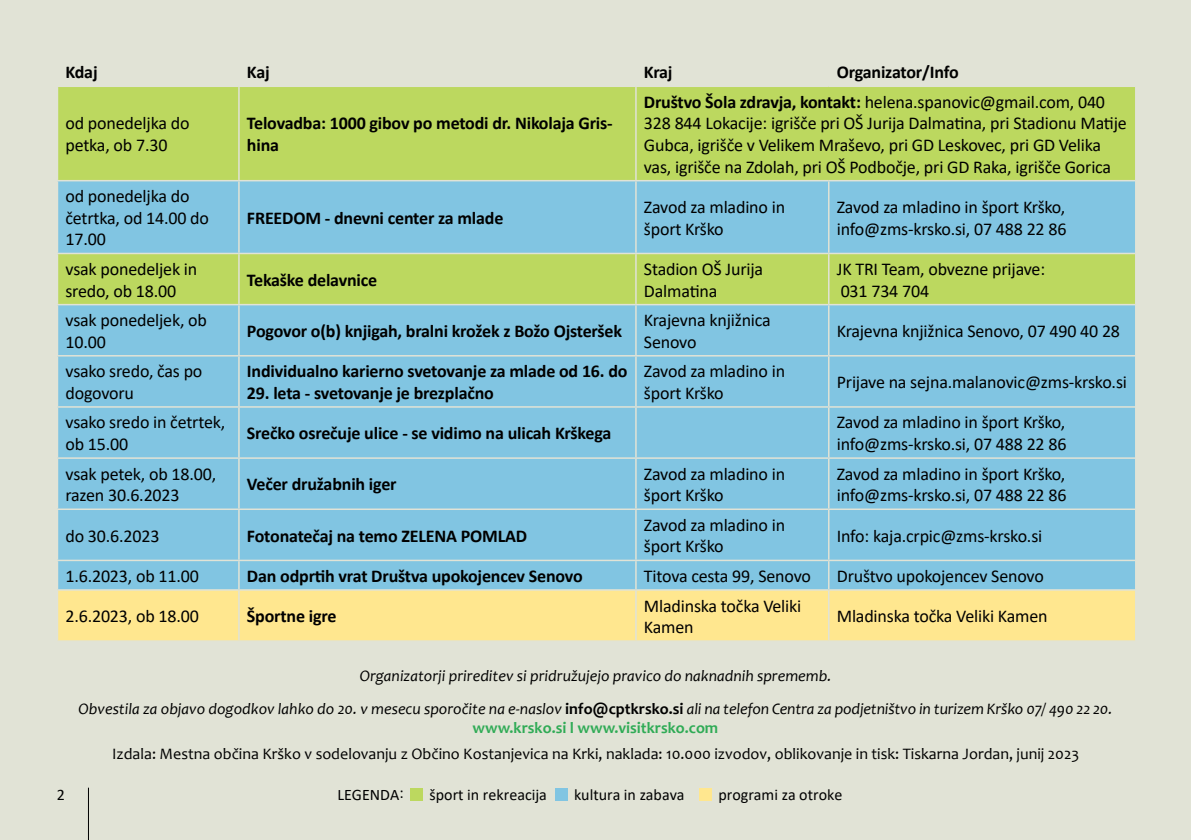
<style>
.page{position:relative;width:1191px;height:840px;background:#fff}
.page>*{position:absolute;margin:0;border:0;box-sizing:border-box;transform-origin:0 0}
.t1{font:18px/21.6px "Calibri";letter-spacing:-.01em;color:#000}
.t2{font:700 18px/21.6px "Calibri";letter-spacing:-.01em;color:#000}
.t3{font:italic 16px/32.6px "Candara";color:#000;text-align:center}
.t4{font:16px "Candara";color:#000}
.t5{font:16px "Calibri";color:#000}
.t6{font:700 16px "Candara";color:#30ab56}
.s1{font-weight:700}
.s2{font-weight:700;font-style:normal}
</style>
<div class="page">
<div style="left:0;top:0;width:1191px;height:839px;background:#e1e3d6"></div>
<div style="left:410px;top:787px;width:12px;height:12px;background:#bcd85f"></div>
<div style="left:555px;top:787px;width:12px;height:12px;background:#81c5e2"></div>
<div style="left:699px;top:787px;width:12px;height:12px;background:#ffe78f"></div>
<hr style="left:88px;top:787px;width:1px;height:52px;background:#000">
<div style="left:58px;top:87px;width:1077px;height:93px;background:#bcd85f"></div>
<svg style="left:58px;top:181px;width:1077px;height:408px;fill:#81c5e2"></svg>
<div style="left:58px;top:590px;width:1077px;height:50px;background:#ffe78f"></div>
<hr style="left:238px;top:87px;width:2px;height:93px;background:#e1e3d6">
<hr style="left:635px;top:87px;width:1px;height:93px;background:#e1e3d6">
<hr style="left:238px;top:181px;width:2px;height:71px;background:#e1e3d6">
<hr style="left:635px;top:181px;width:1px;height:71px;background:#e1e3d6">
<hr style="left:828px;top:181px;width:1px;height:71px;background:#e1e3d6">
<hr style="left:57px;top:252px;width:182px;height:2px;background:#e1e3d6">
<hr style="left:239px;top:252px;width:397px;height:2px;background:#e1e3d6">
<hr style="left:238px;top:254px;width:2px;height:50px;background:#e1e3d6">
<hr style="left:636px;top:252px;width:192px;height:2px;background:#e1e3d6">
<hr style="left:635px;top:254px;width:1px;height:50px;background:#e1e3d6">
<hr style="left:828px;top:252px;width:307px;height:2px;background:#e1e3d6">
<hr style="left:828px;top:254px;width:1px;height:50px;background:#e1e3d6">
<hr style="left:57px;top:304px;width:182px;height:1px;background:#e1e3d6">
<hr style="left:239px;top:304px;width:397px;height:1px;background:#e1e3d6">
<hr style="left:238px;top:305px;width:2px;height:50px;background:#e1e3d6">
<hr style="left:636px;top:304px;width:192px;height:1px;background:#e1e3d6">
<hr style="left:635px;top:305px;width:1px;height:50px;background:#e1e3d6">
<hr style="left:828px;top:304px;width:307px;height:1px;background:#e1e3d6">
<hr style="left:828px;top:305px;width:1px;height:50px;background:#e1e3d6">
<hr style="left:57px;top:355px;width:182px;height:1px;background:#e1e3d6">
<hr style="left:239px;top:355px;width:397px;height:1px;background:#e1e3d6">
<hr style="left:238px;top:356px;width:2px;height:50px;background:#e1e3d6">
<hr style="left:636px;top:355px;width:192px;height:1px;background:#e1e3d6">
<hr style="left:635px;top:356px;width:1px;height:50px;background:#e1e3d6">
<hr style="left:828px;top:355px;width:307px;height:1px;background:#e1e3d6">
<hr style="left:828px;top:356px;width:1px;height:50px;background:#e1e3d6">
<hr style="left:57px;top:406px;width:182px;height:1px;background:#e1e3d6">
<hr style="left:239px;top:406px;width:397px;height:1px;background:#e1e3d6">
<hr style="left:238px;top:407px;width:2px;height:50px;background:#e1e3d6">
<hr style="left:636px;top:406px;width:192px;height:1px;background:#e1e3d6">
<hr style="left:635px;top:407px;width:1px;height:50px;background:#e1e3d6">
<hr style="left:828px;top:406px;width:307px;height:1px;background:#e1e3d6">
<hr style="left:828px;top:407px;width:1px;height:50px;background:#e1e3d6">
<hr style="left:57px;top:457px;width:182px;height:1px;background:#e1e3d6">
<hr style="left:239px;top:457px;width:397px;height:1px;background:#e1e3d6">
<hr style="left:238px;top:458px;width:2px;height:50px;background:#e1e3d6">
<hr style="left:636px;top:457px;width:192px;height:1px;background:#e1e3d6">
<hr style="left:635px;top:458px;width:1px;height:50px;background:#e1e3d6">
<hr style="left:828px;top:457px;width:307px;height:1px;background:#e1e3d6">
<hr style="left:828px;top:458px;width:1px;height:50px;background:#e1e3d6">
<hr style="left:57px;top:508px;width:182px;height:1px;background:#e1e3d6">
<hr style="left:239px;top:508px;width:397px;height:1px;background:#e1e3d6">
<hr style="left:238px;top:509px;width:2px;height:50px;background:#e1e3d6">
<hr style="left:636px;top:508px;width:192px;height:1px;background:#e1e3d6">
<hr style="left:635px;top:509px;width:1px;height:50px;background:#e1e3d6">
<hr style="left:828px;top:508px;width:307px;height:1px;background:#e1e3d6">
<hr style="left:828px;top:509px;width:1px;height:50px;background:#e1e3d6">
<hr style="left:57px;top:559px;width:182px;height:2px;background:#e1e3d6">
<hr style="left:239px;top:559px;width:397px;height:2px;background:#e1e3d6">
<hr style="left:238px;top:561px;width:2px;height:28px;background:#e1e3d6">
<hr style="left:636px;top:559px;width:192px;height:2px;background:#e1e3d6">
<svg style="left:635px;top:561px;width:1px;height:28px"></svg>
<hr style="left:828px;top:559px;width:307px;height:2px;background:#e1e3d6">
<svg style="left:828px;top:561px;width:1px;height:28px"></svg>
<hr style="left:238px;top:590px;width:2px;height:50px;background:#e1e3d6">
<hr style="left:635px;top:590px;width:1px;height:50px;background:#e1e3d6">
<hr style="left:828px;top:590px;width:1px;height:50px;background:#e1e3d6">
<p class="t2" style="left:65px;top:61px;width:34px">Kdaj</p>
<p class="t2" style="left:247px;top:61px;width:24px">Kaj</p>
<p class="t2" style="left:644px;top:61px;width:30px">Kraj</p>
<p class="t2" style="left:836px;top:61px;width:123px">Organizator/Info</p>
<p class="t1" style="left:65px;top:112px;width:125px">od ponedeljka do petka, ob 7.30</p>
<p class="t2" style="left:247px;top:112px;width:367px">Telovadba: 1000 gibov po metodi dr. Nikolaja Gris&shy;hina</p>
<p class="t1" style="left:644px;top:90px;width:484px"><span class="s1">Društvo Šola zdravja, kontakt:</span> helena.spanovic@gmail.com, 040<br>328 844 Lokacije: igrišče pri OŠ Jurija Dalmatina, pri Stadionu Matije Gubca, igrišče v Velikem Mraševo, pri GD Leskovec, pri GD Velika vas, igrišče na Zdolah, pri OŠ Podbočje, pri GD Raka, igrišče Gorica</p>
<p class="t1" style="left:65px;top:185px;width:145px">od ponedeljka do četrtka, od 14.00 do<br>17.00</p>
<p class="t2" style="left:247px;top:207px;width:258px">FREEDOM - dnevni center za mlade</p>
<p class="t1" style="left:644px;top:196px;width:143px">Zavod za mladino in šport Krško</p>
<p class="t1" style="left:836px;top:196px;width:231px">Zavod za mladino in šport Krško, info@zms-krsko.si, 07 488 22 86</p>
<p class="t1" style="left:65px;top:257px;width:133px">vsak ponedeljek in sredo, ob 18.00</p>
<p class="t2" style="left:247px;top:268px;width:132px">Tekaške delavnice</p>
<p class="t1" style="left:644px;top:257px;width:121px">Stadion OŠ Jurija<br>Dalmatina</p>
<p class="t1" style="left:836px;top:257px;width:210px">JK TRI Team, obvezne prijave:<br>031 734 704</p>
<p class="t1" style="left:65px;top:309px;width:143px">vsak ponedeljek, ob<br>10.00</p>
<p class="t2" style="left:247px;top:320px;width:377px">Pogovor o(b) knjigah, bralni krožek z Božo Ojsteršek</p>
<p class="t1" style="left:644px;top:309px;width:128px">Krajevna knjižnica<br>Senovo</p>
<p class="t1" style="left:836px;top:319px;width:285px">Krajevna knjižnica Senovo, 07 490 40 28</p>
<p class="t1" style="left:65px;top:360px;width:138px">vsako sredo, čas po dogovoru</p>
<p class="t2" style="left:247px;top:360px;width:382px">Individualno karierno svetovanje za mlade od 16. do</p>
<p class="t1" style="left:644px;top:360px;width:143px">Zavod za mladino in šport Krško</p>
<p class="t1" style="left:836px;top:370px;width:292px">Prijave na sejna.malanovic@zms-krsko.si</p>
<p class="t2" style="left:247px;top:381px;width:248px">29. leta - svetovanje je brezplačno</p>
<p class="t1" style="left:65px;top:411px;width:161px">vsako sredo in četrtek, ob 15.00</p>
<p class="t2" style="left:247px;top:422px;width:366px">Srečko osrečuje ulice - se vidimo na ulicah Krškega</p>
<p class="t1" style="left:836px;top:411px;width:231px">Zavod za mladino in šport Krško, info@zms-krsko.si, 07 488 22 86</p>
<p class="t1" style="left:65px;top:462px;width:152px">vsak petek, ob 18.00, razen 30.6.2023</p>
<p class="t2" style="left:247px;top:473px;width:151px">Večer družabnih iger</p>
<p class="t1" style="left:644px;top:462px;width:143px">Zavod za mladino in šport Krško</p>
<p class="t1" style="left:836px;top:462px;width:231px">Zavod za mladino in šport Krško, info@zms-krsko.si, 07 488 22 86</p>
<p class="t1" style="left:65px;top:524px;width:95px">do 30.6.2023</p>
<p class="t2" style="left:247px;top:524px;width:282px">Fotonatečaj na temo ZELENA POMLAD</p>
<p class="t1" style="left:644px;top:513px;width:143px">Zavod za mladino in šport Krško</p>
<p class="t1" style="left:836px;top:524px;width:207px">Info: kaja.crpic@zms-krsko.si</p>
<p class="t1" style="left:65px;top:564px;width:135px">1.6.2023, ob 11.00</p>
<p class="t2" style="left:247px;top:564px;width:337px">Dan odprtih vrat Društva upokojencev Senovo</p>
<p class="t1" style="left:644px;top:564px;width:169px">Titova cesta 99, Senovo</p>
<p class="t1" style="left:836px;top:564px;width:209px">Društvo upokojencev Senovo</p>
<p class="t1" style="left:65px;top:604px;width:135px">2.6.2023, ob 18.00</p>
<p class="t2" style="left:247px;top:605px;width:91px">Športne igre</p>
<p class="t1" style="left:644px;top:594px;width:159px">Mladinska točka Veliki<br>Kamen</p>
<p class="t1" style="left:836px;top:604px;width:212px">Mladinska točka Veliki Kamen</p>
<p class="t3" style="left:79px;top:659px;width:1035px">Organizatorji prireditev si pridružujejo pravico do naknadnih sprememb.<br>Obvestila za objavo dogodkov lahko do 20. v mesecu sporočite na e-naslov <span class="s2">info@cptkrsko.si</span> ali na telefon Centra za podjetništvo in turizem Krško 07/ 490 22 20.</p>
<p class="t6" style="left:472px;top:717px;width:247px">www.krsko.si l www.visitkrsko.com</p>
<p class="t4" style="left:112px;top:743px;width:968px">Izdala: Mestna občina Krško v sodelovanju z Občino Kostanjevica na Krki, naklada: 10.000 izvodov, oblikovanje in tisk: Tiskarna Jordan, junij 2023</p>
<p class="t5" style="left:57px;top:782px;width:10px">2</p>
<p class="t5" style="left:337px;top:782px;width:68px">LEGENDA:</p>
<p class="t5" style="left:429px;top:782px;width:119px">šport in rekreacija</p>
<p class="t5" style="left:574px;top:782px;width:112px">kultura in zabava</p>
<p class="t5" style="left:718px;top:782px;width:125px">programi za otroke</p>
</div>
